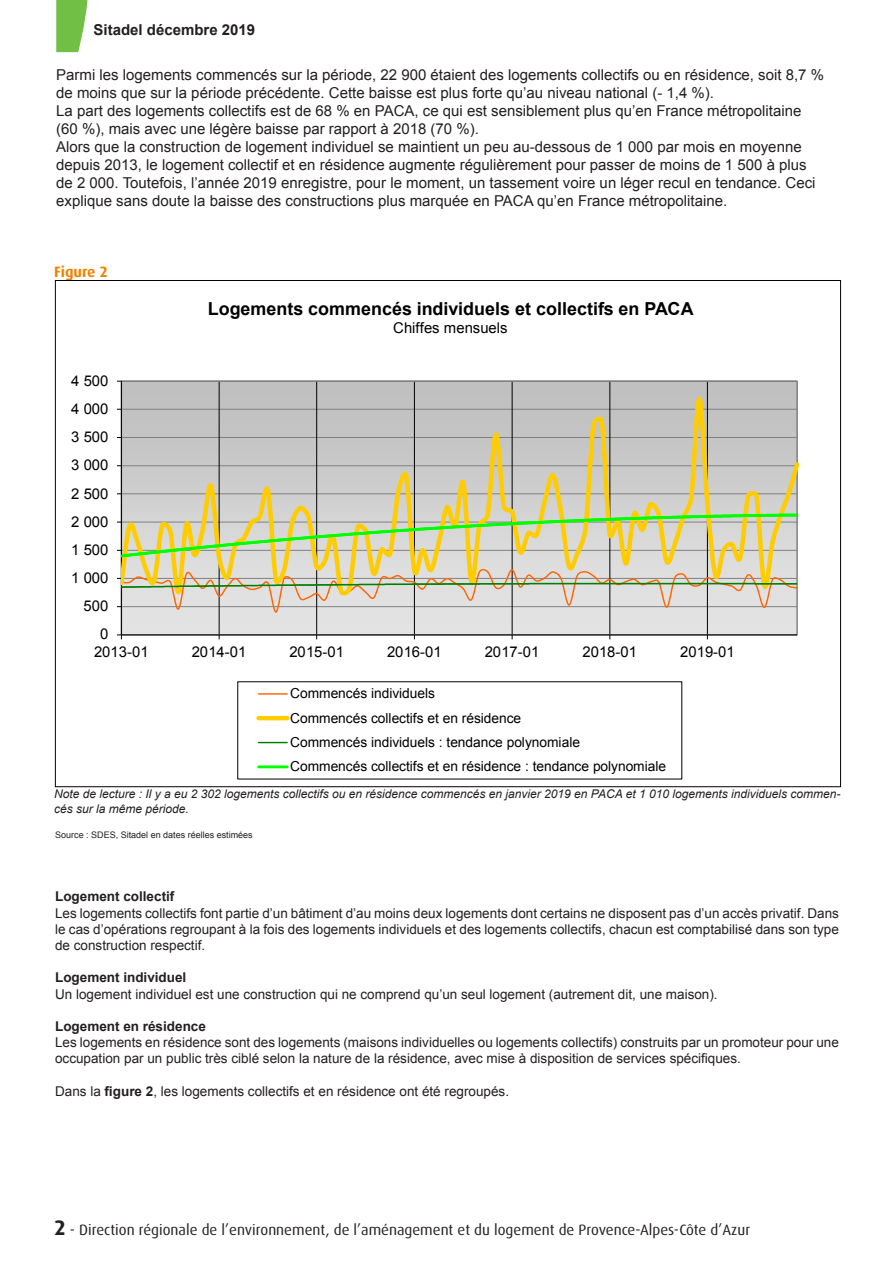
<style>
.page{position:relative;width:893px;height:1263px;background:#fff}
.page>*{position:absolute;margin:0;border:0;box-sizing:border-box;transform-origin:0 0}
.t1{font:700 17.85px "Arial";color:#000}
.t2{font:15px/18px "Arial";color:#231f20}
.t3{font:15px "Dax OT";color:#231f20}
.t4{font:700 15px "Arial";color:#231f20}
.t5{font:700 15px "Dax OT";color:#f08200}
.t6{font:14.85px "Arial";color:#000}
.t7{font:13.8px/24.3px "Arial";color:#000}
.t8{font:13.5px/16.2px "Arial";color:#231f20;text-align:justify}
.t9{font:700 13.5px "Arial";color:#231f20}
.t10{font:italic 12px/14.4px "Arial";color:#231f20}
.t11{font:9px "Arial";color:#231f20}
.s1{font-weight:700}
.s2{font-weight:700;font-size:21px}
</style>
<div class="page">
<svg style="left:56px;top:0;width:31px;height:52px;background:#82c65a"></svg>
<svg style="left:123px;top:382px;width:673px;height:252px;background:#d3d3d3"></svg>
<hr style="left:219px;top:381px;width:1px;height:254px;background:#000">
<hr style="left:316px;top:381px;width:1px;height:254px;background:#000">
<hr style="left:414px;top:381px;width:1px;height:254px;background:#000">
<hr style="left:512px;top:381px;width:1px;height:254px;background:#000">
<hr style="left:610px;top:381px;width:1px;height:254px;background:#000">
<hr style="left:707px;top:381px;width:1px;height:254px;background:#000">
<hr style="left:121px;top:381px;width:1px;height:254px;background:#000">
<hr style="left:121px;top:635px;width:676px;height:1px;background:#000">
<svg style="left:121px;top:398px;width:677px;height:168px;background:#c8c5b6"></svg>
<svg style="left:117px;top:566px;width:681px;height:47px;background:#d5d0bc"></svg>
<svg style="left:117px;top:514px;width:680px;height:43px;background:#cbd396"></svg>
<hr style="left:258px;top:693px;width:29px;height:2px;background:#f60">
<hr style="left:259px;top:716px;width:28px;height:4px;background:#fc0">
<svg style="left:258px;top:742px;width:29px;height:1px"></svg>
<hr style="left:258px;top:765px;width:29px;height:3px;background:#0f0">
<p class="t4" style="left:94px;top:20px;width:163px">Sitadel décembre 2019</p>
<p class="t2" style="left:56px;top:66px;width:769px">Parmi les logements commencés sur la période, 22 900 étaient des logements collectifs ou en résidence, soit 8,7 % de moins que sur la période précédente. Cette baisse est plus forte qu’au niveau national (- 1,4 %).</p>
<p class="t2" style="left:56px;top:102px;width:747px">La part des logements collectifs est de 68 % en PACA, ce qui est sensiblement plus qu’en France métropolitaine (60 %), mais avec une légère baisse par rapport à 2018 (70 %).</p>
<p class="t2" style="left:56px;top:138px;width:761px">Alors que la construction de logement individuel se maintient un peu au-dessous de 1 000 par mois en moyenne depuis 2013, le logement collectif et en résidence augmente régulièrement pour passer de moins de 1 500 à plus de 2 000. Toutefois, l’année 2019 enregistre, pour le moment, un tassement voire un léger recul en tendance. Ceci explique sans doute la baisse des constructions plus marquée en PACA qu’en France métropolitaine.</p>
<p class="t5" style="left:54px;top:263px;width:55px">Figure 2</p>
<p class="t6" style="left:71px;top:371px;width:39px">4 500</p>
<p class="t6" style="left:71px;top:399px;width:39px">4 000</p>
<p class="t6" style="left:71px;top:427px;width:39px">3 500</p>
<p class="t6" style="left:71px;top:455px;width:39px">3 000</p>
<p class="t6" style="left:71px;top:484px;width:39px">2 500</p>
<p class="t6" style="left:71px;top:512px;width:39px">2 000</p>
<p class="t6" style="left:71px;top:540px;width:39px">1 500</p>
<p class="t6" style="left:71px;top:568px;width:39px">1 000</p>
<p class="t6" style="left:84px;top:596px;width:26px">500</p>
<p class="t6" style="left:100px;top:624px;width:10px">0</p>
<p class="t1" style="left:208px;top:297px;width:487px">Logements commencés individuels et collectifs en PACA</p>
<p class="t6" style="left:393px;top:318px;width:116px">Chiffes mensuels</p>
<p class="t6" style="left:94px;top:642px;width:56px">2013-01</p>
<p class="t6" style="left:192px;top:642px;width:56px">2014-01</p>
<p class="t6" style="left:289px;top:642px;width:56px">2015-01</p>
<p class="t6" style="left:387px;top:642px;width:56px">2016-01</p>
<p class="t6" style="left:485px;top:642px;width:56px">2017-01</p>
<p class="t6" style="left:582px;top:642px;width:56px">2018-01</p>
<p class="t6" style="left:680px;top:642px;width:56px">2019-01</p>
<p class="t7" style="left:290px;top:681px;width:377px">Commencés individuels<br>Commencés collectifs et en résidence<br>Commencés individuels : tendance polynomiale<br>Commencés collectifs et en résidence : tendance polynomiale</p>
<p class="t10" style="left:54px;top:787px;width:788px">Note de lecture : Il y a eu 2 302 logements collectifs ou en résidence commencés en janvier 2019 en PACA et 1 010 logements individuels commen&shy;cés sur la même période.</p>
<p class="t11" style="left:55px;top:829px;width:199px">Source : SDES, Sitadel en dates réelles estimées</p>
<p class="t9" style="left:55px;top:888px;width:121px">Logement collectif</p>
<p class="t8" style="left:55px;top:905px;width:785px">Les logements collectifs font partie d’un bâtiment d’au moins deux logements dont certains ne disposent pas d’un accès privatif. Dans le cas d’opérations regroupant à la fois des logements individuels et des logements collectifs, chacun est comptabilisé dans son type de construction respectif.</p>
<p class="t9" style="left:55px;top:969px;width:133px">Logement individuel</p>
<p class="t8" style="left:55px;top:986px;width:664px">Un logement individuel est une construction qui ne comprend qu’un seul logement (autrement dit, une maison).</p>
<p class="t9" style="left:55px;top:1017px;width:152px">Logement en résidence</p>
<p class="t8" style="left:55px;top:1034px;width:785px">Les logements en résidence sont des logements (maisons individuelles ou logements collectifs) construits par un promoteur pour une occupation par un public très ciblé selon la nature de la résidence, avec mise à disposition de services spécifiques.</p>
<p class="t8" style="left:55px;top:1083px;width:455px">Dans la <span class="s1">figure 2</span>, les logements collectifs et en résidence ont été regroupés.</p>
<p class="t3" style="left:54px;top:1221px;width:698px"><span class="s2">2</span> - Direction régionale de l’environnement, de l’aménagement et du logement de Provence-Alpes-Côte d’Azur</p>
</div>
